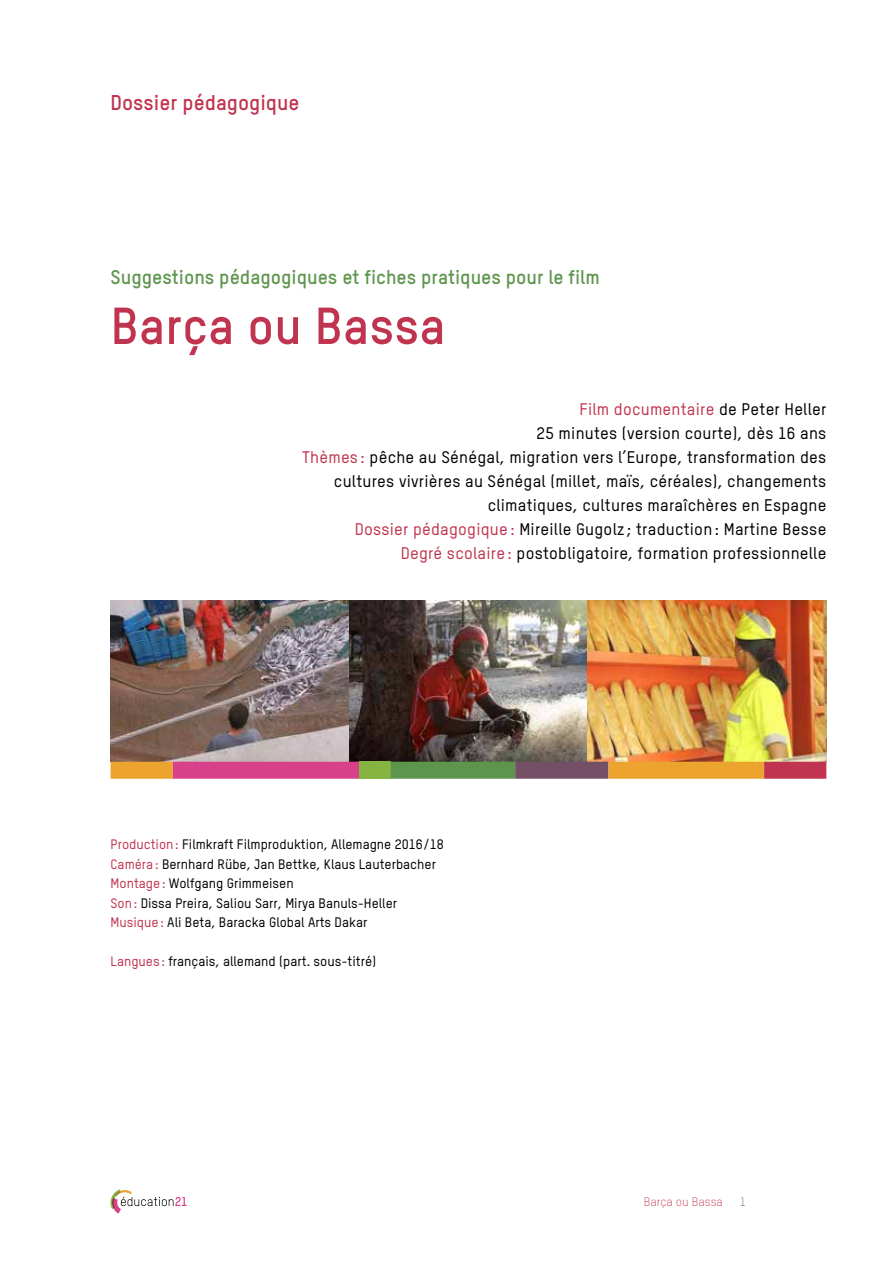
<style>
.page{position:relative;width:893px;height:1263px;background:#fff}
.page>*{position:absolute;margin:0;border:0;box-sizing:border-box;transform-origin:0 0}
.t1{font:700 51px "TSTARPRO";color:#c0344f}
.t2{font:700 21px "TSTARPRO";color:#c0344f}
.t3{font:700 19.5px "TSTARPRO";color:#5e954d}
.t4{font:500 16.5px/24px "TSTARPRO";letter-spacing:.015em;color:#000;text-align:right}
.t5{font:500 13.5px/19.5px "TSTARPRO";color:#000}
.t6{font:300 12px "TSTARPRO";color:#c0344f}
.t7{font:300 12px "TSTARPRO";color:#735066}
.s1{color:#c0344f}
</style>
<div class="page">
<svg style="left:111px;top:1189px;width:76px;height:24px"></svg>
<img style="left:111px;top:600px;width:238px;height:162px">
<img style="left:349px;top:600px;width:239px;height:162px">
<img style="left:588px;top:600px;width:238px;height:162px">
<svg style="left:111px;top:762px;width:249px;height:17px;background:#dd5b75"></svg>
<div style="left:360px;top:762px;width:31px;height:17px;background:#85b540"></div>
<svg style="left:391px;top:762px;width:435px;height:17px;background:#a47f4a"></svg>
<p class="t2" style="left:111px;top:89px;width:190px">Dossier pédagogique</p>
<p class="t3" style="left:111px;top:265px;width:491px">Suggestions pédagogiques et fiches pratiques pour le film</p>
<h1 class="t1" style="left:111px;top:294px;width:337px">Barça ou Bassa</h1>
<p class="t4" style="left:302px;top:396px;width:526px"><span class="s1">Film documentaire</span> de Peter Heller<br>25 minutes (version courte), dès 16 ans<br><span class="s1">Thèmes :</span> pêche au Sénégal, migration vers l’Europe, transformation des cultures vivrières au Sénégal (millet, maïs, céréales), changements climatiques, cultures maraîchères en Espagne<br><span class="s1">Dossier pédagogique :</span> Mireille Gugolz ; traduction : Martine Besse<br><span class="s1">Degré scolaire :</span> postobligatoire, formation professionnelle</p>
<p class="t5" style="left:111px;top:834px;width:335px"><span class="s1">Production:</span> Filmkraft Filmproduktion, Allemagne 2016/18<br><span class="s1">Caméra:</span> Bernhard Rübe, Jan Bettke, Klaus Lauterbacher <span class="s1">Montage:</span> Wolfgang Grimmeisen<br><span class="s1">Son:</span> Dissa Preira, Saliou Sarr, Mirya Banuls-Heller <span class="s1">Musique:</span> Ali Beta, Baracka Global Arts Dakar</p>
<p class="t5" style="left:111px;top:951px;width:267px"><span class="s1">Langues :</span> français, allemand (part. sous-titré)</p>
<p class="t6" style="left:644px;top:1195px;width:81px">Barça ou Bassa</p>
<p class="t7" style="left:740px;top:1195px;width:8px">1</p>
</div>
